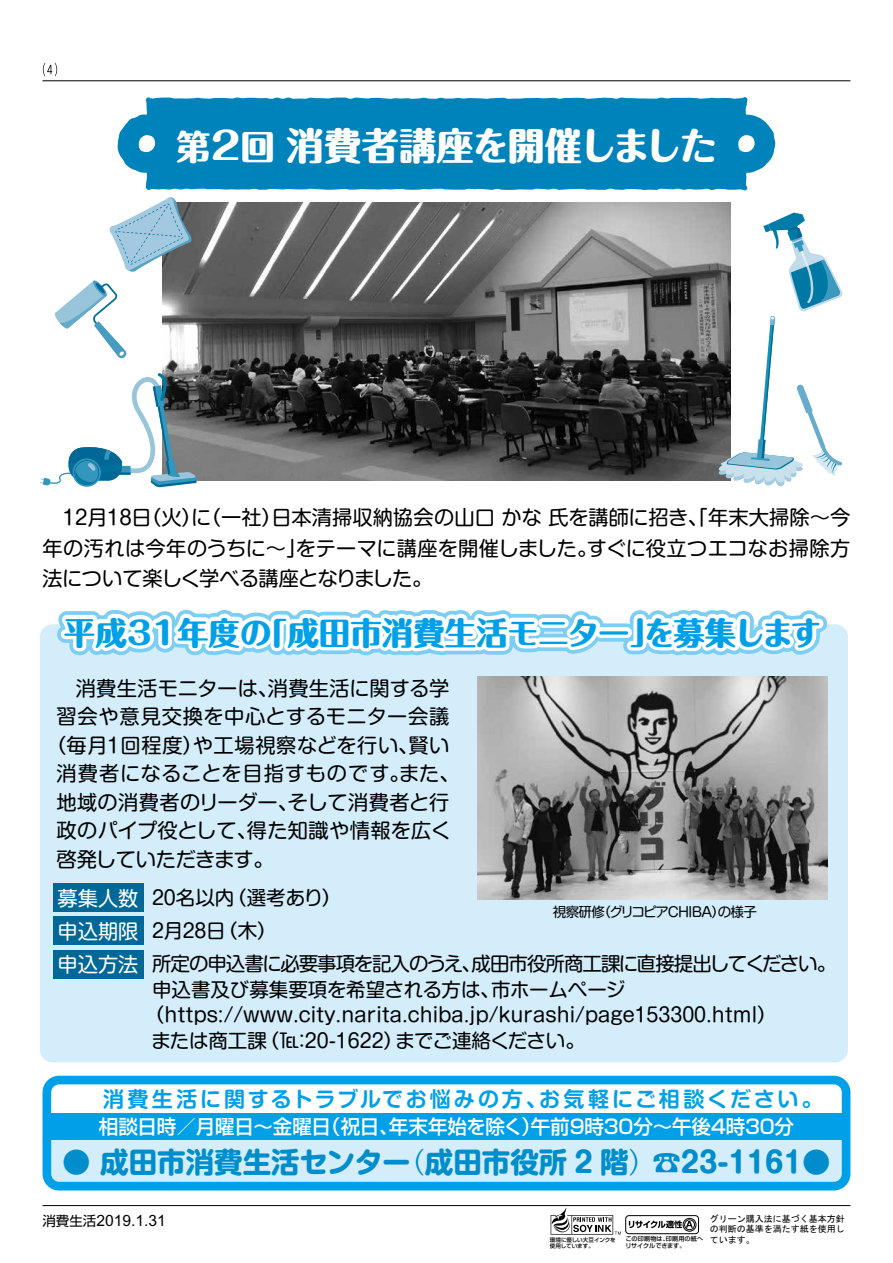
<style>
.page{position:relative;width:893px;height:1263px;background:#fff}
.page>*{position:absolute;margin:0;border:0;box-sizing:border-box;transform-origin:0 0}
.t1{font:800 37.5px "Maru Fo Pro";letter-spacing:-.05em;color:#fff}
.t2{font:800 31.5px "Maru Fo Pro";color:#00a0e9}
.t3{font:700 28.5px "Shin M Go Pro";color:#008dcb}
.t4{font:700 21px "Shin M Go Pro De";letter-spacing:.13em;color:#00a0e9}
.t5{font:20.25px/30.8px "Shin M Go Pr 6";letter-spacing:.005em;color:#000;text-align:justify}
.t6{font:20.25px "Shin M Go Pr 6";letter-spacing:.03em;color:#000}
.t7{font:20.25px/33px "Shin M Go Pr 6";color:#fff;text-align:justify}
.t8{font:20.25px "Shin M Go Pr 6";letter-spacing:-.02em;color:#000}
.t9{font:19.5px "Shin M Go Pr 6";color:#000}
.t10{font:19.5px/33px "Shin M Go Pr 6";letter-spacing:-.05em;color:#000}
.t11{font:500 19.5px "Shin Go Pro";letter-spacing:-.025em;color:#fff}
.t12{font:15.6px "Arial";color:#000}
.t13{font:13.5px "Shin M Go Pr 6";letter-spacing:-.05em;color:#000}
.t14{font:9px/10.5px "MS Gothic";color:#000;text-align:justify}
.t15{font:500 6.15px/7.4px "Shin Go Pro";letter-spacing:.015em;color:#000}
.t16{font:500 5.55px/6px "Shin Go Pro";letter-spacing:-.02em;color:#000}
.s1{font-size:34.5px}
.s2{font-weight:300}
.s3{font-family:"Koz Go Pr 6 N";font-weight:400}
.s4{font-family:"Shin Go Pro";font-size:13.5px}
</style>
<div class="page">
<div style="left:40px;top:624px;width:808px;height:438px;background:#d3edfb;border-radius:13px"></div>
<svg style="left:43px;top:1076px;width:807px;height:114px;fill:#d3edfb"></svg>
<div style="left:45px;top:1113px;width:802px;height:27px;background:#00a0e9"></div>
<svg style="left:117px;top:97px;width:658px;height:94px;background:#148cbf"></svg>
<div style="left:54px;top:883px;width:90px;height:28px;background:#006896"></div>
<div style="left:54px;top:917px;width:90px;height:28px;background:#006896"></div>
<div style="left:54px;top:950px;width:90px;height:28px;background:#006896"></div>
<svg style="left:49px;top:610px;width:792px;height:73px"></svg>
<img style="left:478px;top:676px;width:349px;height:224px">
<hr style="left:43px;top:81px;width:807px;height:1px;background:#000">
<hr style="left:43px;top:1205px;width:807px;height:1px;background:#000">
<svg style="left:43px;top:63px;width:14px;height:13px"></svg>
<div style="left:684px;top:1220px;width:11px;height:10px;border:1px solid #000;border-radius:50%"></div>
<div style="left:683px;top:1218px;width:13px;height:13px;border:1px solid #000;border-radius:50%"></div>
<div style="left:625px;top:1215px;width:74px;height:19px;border:1px solid #000;border-radius:3px"></div>
<svg style="left:551px;top:1207px;width:70px;height:27px"></svg>
<svg style="left:629px;top:1220px;width:64px;height:8px"></svg>
<img style="left:163px;top:203px;width:567px;height:277px">
<svg style="left:40px;top:373px;width:157px;height:114px"></svg>
<svg style="left:714px;top:213px;width:129px;height:274px"></svg>
<svg style="left:109px;top:197px;width:84px;height:76px"></svg>
<svg style="left:55px;top:280px;width:72px;height:79px"></svg>
<h1 class="t1" style="left:176px;top:115px;width:542px"><span class="s1">第</span>2<span class="s1">回</span> 消費者講座を開催しました</h1>
<p class="t5" style="left:43px;top:501px;width:809px">　12月18日（火）に（一社）日本清掃収納協会の山口 かな 氏を講師に招き、「年末大掃除～今年の汚れは今年のうちに～」をテーマに講座を開催しました。すぐに役立つエコなお掃除方法について楽しく学べる講座となりました。</p>
<h2 class="t2" style="left:64px;top:607px;width:759px">平成31年度の「成田市消費生活モニター」を募集します</h2>
<p class="t5" style="left:76px;top:672px;width:375px">消費生活モニターは、消費生活に関する学</p>
<p class="t6" style="left:56px;top:700px;width:394px">習会や意見交換を中心とするモニター会議</p>
<p class="t6" style="left:46px;top:728px;width:405px">（毎月１回程度）や工場視察などを行い、賢い</p>
<p class="t6" style="left:56px;top:757px;width:405px">消費者になることを目指すものです。また、</p>
<p class="t5" style="left:56px;top:785px;width:394px">地域の消費者のリーダー、そして消費者と行</p>
<p class="t5" style="left:56px;top:814px;width:396px">政のパイプ役として、得た知識や情報を広く</p>
<p class="t8" style="left:56px;top:842px;width:219px">啓発していただきます。</p>
<p class="t7" style="left:58px;top:881px;width:82px">募集人数申込期限申込方法</p>
<p class="t10" style="left:152px;top:880px;width:686px">20名以内（選考あり）<br>2月28日（木）<br>所定の申込書に必要事項を記入のうえ、成田市役所商工課に直接提出してください。</p>
<p class="t9" style="left:152px;top:973px;width:475px">申込書及び募集要項を希望される方は、市ホームページ</p>
<p class="t9" style="left:145px;top:999px;width:633px">（https://www.city.narita.chiba.jp/kurashi/page153300.html）</p>
<p class="t9" style="left:151px;top:1024px;width:435px">または商工課（℡：20-1622）までご連絡ください。</p>
<p class="t13" style="left:553px;top:901px;width:205px">視察研修（グリコピアCHIBA）の様子</p>
<p class="t4" style="left:103px;top:1082px;width:721px">消費生活に関するトラブルでお悩みの方、お気軽にご相談ください。</p>
<h3 class="t3" style="left:62px;top:1139px;width:770px">● 成田市消費生活センター<span class="s2">（</span>成田市役所 2 階<span class="s2">）</span><span class="s3">☎</span>23-1161●</h3>
<p class="t11" style="left:99px;top:1110px;width:697px">相談日時／月曜日～金曜日（祝日、年末年始を除く）午前９時３０分～午後４時３０分</p>
<p class="t12" style="left:42px;top:1212px;width:125px"><span class="s4">消費生活</span>2019.1.31</p>
<p class="t16" style="left:550px;top:1236px;width:67px">環境に優しい大豆インクを使用しています。</p>
<p class="t14" style="left:710px;top:1213px;width:136px">グリーン購入法に基づく基本方針の判断の基準を満たす紙を使用しています。</p>
<p class="t15" style="left:625px;top:1234px;width:79px">この印刷物は、印刷用の紙へリサイクルできます。</p>
</div>
